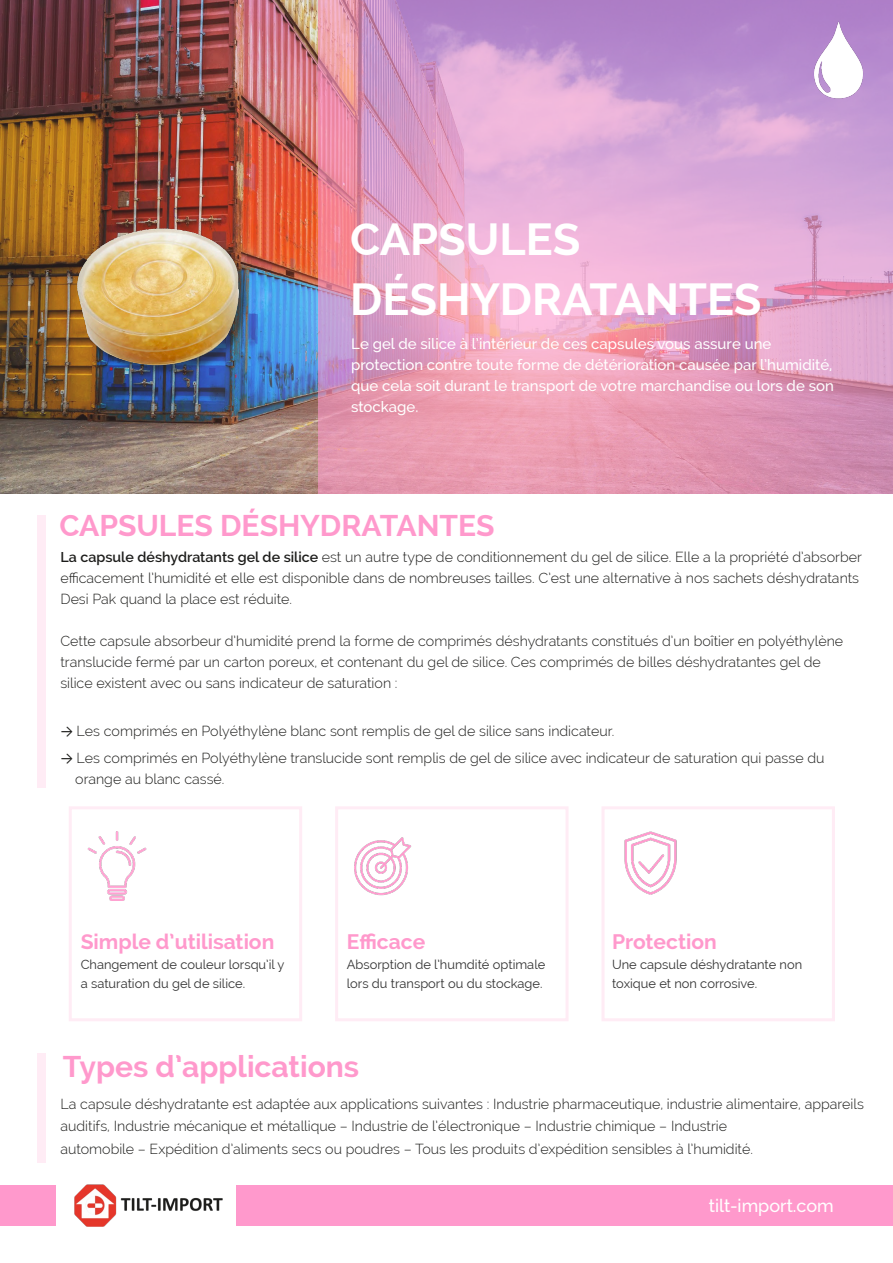
<style>
.page{position:relative;width:893px;height:1263px;background:#fff}
.page>*{position:absolute;margin:0;border:0;box-sizing:border-box;transform-origin:0 0}
.t1{font:700 45px "Raleway";color:#fff}
.t2{font:700 30px "Raleway";color:#f9c}
.t3{font:700 21px "Raleway";color:#f9c}
.t4{font:500 18px "Raleway";color:#fff}
.t5{font:500 15px "Raleway";color:#fff}
.t6{font:300 14.25px/22.5px "Raleway";color:#1d1d1b}
.t7{font:12.9px/19.4px "Raleway";color:#333}
.s1{font-weight:600}
.s2{font-family:"Calibri";font-weight:400}
</style>
<div class="page">
<hr style="left:0;top:1186px;width:1px;height:40px;background:#f9c">
<div style="left:236px;top:1186px;width:657px;height:40px;background:#f9c"></div>
<div style="left:1px;top:1186px;width:54px;height:40px;background:#f9c"></div>
<img style="left:74px;top:1184px;width:149px;height:43px">
<img style="left:0;top:0;width:319px;height:493px">
<svg style="left:319px;top:0;width:574px;height:493px;background:#dd9fc5"></svg>
<img style="left:784px;top:5px;width:109px;height:110px">
<img style="left:54px;top:196px;width:206px;height:203px">
<div style="left:37px;top:516px;width:9px;height:272px;background:#ffecf5"></div>
<div style="left:37px;top:1054px;width:9px;height:109px;background:#ffecf5"></div>
<div style="left:69px;top:806px;width:233px;height:215px;border:3px solid #ffecf5"></div>
<img style="left:87px;top:832px;width:60px;height:69px">
<div style="left:601px;top:806px;width:234px;height:215px;border:3px solid #ffecf5"></div>
<div style="left:335px;top:806px;width:234px;height:215px;border:3px solid #ffecf5"></div>
<img style="left:354px;top:837px;width:58px;height:59px">
<img style="left:624px;top:831px;width:53px;height:64px">
<p class="t1" style="left:350px;top:213px;width:232px">CAPSULES</p>
<p class="t1" style="left:350px;top:273px;width:413px">DÉSHYDRATANTES</p>
<p class="t5" style="left:351px;top:335px;width:422px">Le gel de silice à l’intérieur de ces capsules vous assure une</p>
<p class="t5" style="left:351px;top:356px;width:483px">protection contre toute forme de détérioration causée par l’humidité,</p>
<p class="t5" style="left:351px;top:377px;width:484px">que cela soit durant le transport de votre marchandise ou lors de son</p>
<p class="t5" style="left:351px;top:398px;width:69px">stockage.</p>
<p class="t2" style="left:59px;top:509px;width:437px">CAPSULES DÉSHYDRATANTES</p>
<p class="t6" style="left:60px;top:546px;width:803px"><span class="s1">La capsule déshydratants gel de silice</span> est un autre type de conditionnement du gel de silice. Elle a la propriété d’absorber</p>
<p class="t6" style="left:60px;top:567px;width:800px">efficacement l’humidité et elle est disponible dans de nombreuses tailles. C’est une alternative à nos sachets déshydratants</p>
<p class="t6" style="left:60px;top:588px;width:233px">Desi Pak quand la place est réduite.</p>
<p class="t6" style="left:60px;top:630px;width:784px">Cette capsule absorbeur d’humidité prend la forme de comprimés déshydratants constitués d’un boîtier en polyéthylène</p>
<p class="t6" style="left:60px;top:651px;width:762px">translucide fermé par un carton poreux, et contenant du gel de silice. Ces comprimés de billes déshydratantes gel de</p>
<p class="t6" style="left:60px;top:672px;width:339px">silice existent avec ou sans indicateur de saturation :</p>
<p class="t6" style="left:60px;top:720px;width:556px"><span class="s2">→</span> →Les comprimés en Polyéthylène blanc sont remplis de gel de silice sans indicateur.</p>
<p class="t6" style="left:60px;top:747px;width:766px"><span class="s2">→</span> Les comprimés en Polyéthylène translucide sont remplis de gel de silice avec indicateur de saturation qui passe du</p>
<p class="t6" style="left:75px;top:768px;width:151px">orange au blanc cassé.</p>
<p class="t3" style="left:81px;top:930px;width:195px">Simple d’utilisation</p>
<p class="t7" style="left:81px;top:954px;width:205px">Changement de couleur lorsqu’il y a saturation du gel de silice.</p>
<p class="t3" style="left:347px;top:930px;width:80px">Efficace</p>
<p class="t7" style="left:347px;top:954px;width:200px">Absorption de l’humdité optimale lors du transport ou du stockage.</p>
<p class="t2" style="left:63px;top:1049px;width:298px">Types d’applications</p>
<p class="t3" style="left:612px;top:930px;width:106px">Protection</p>
<p class="t7" style="left:612px;top:954px;width:192px">Une capsule déshydratante non toxique et non corrosive.</p>
<p class="t6" style="left:60px;top:1093px;width:805px">La capsule déshydratante est adaptée aux applications suivantes : Industrie pharmaceutique, industrie alimentaire, appareils auditifs, Industrie mécanique et métallique – Industrie de l’électronique – Industrie chimique – Industrie</p>
<p class="t6" style="left:60px;top:1138px;width:694px">automobile – Expédition d’aliments secs ou poudres – Tous les produits d’expédition sensibles à l’humidité.</p>
<p class="t4" style="left:709px;top:1195px;width:126px">tilt-import.com</p>
</div>
